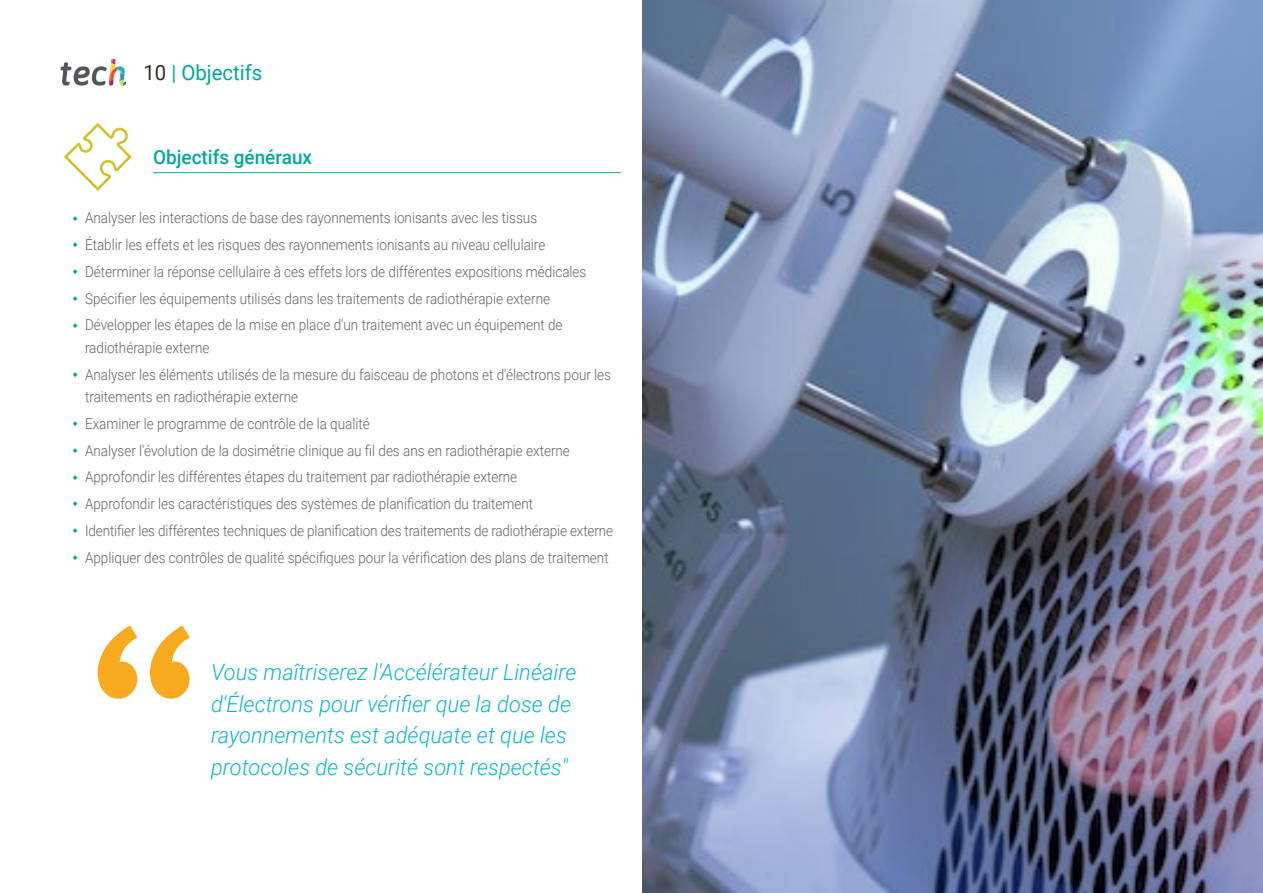
<style>
.page{position:relative;width:1263px;height:893px;background:#fff}
.page>*{position:absolute;margin:0;border:0;box-sizing:border-box;transform-origin:0 0}
.t1{font:italic 300 22.5px/31.5px "Roboto";color:#0fb6cf}
.t2{font:21px "Roboto";color:#00a996}
.t3{font:500 19.5px "Roboto";color:#00a996}
.t4{font:300 15px/26.7px "Roboto";color:#61646a;scale:.9 1}
.s1{color:#312e20}
</style>
<div class="page">
<hr style="left:153px;top:172px;width:468px;height:1px;background:#00a996">
<svg style="left:64px;top:123px;width:68px;height:68px"></svg>
<img style="left:642px;top:0;width:621px;height:893px">
<svg style="left:98px;top:625px;width:92px;height:74px"></svg>
<svg style="left:61px;top:59px;width:65px;height:27px"></svg>
<h2 class="t2" style="left:144px;top:57px;width:120px"><span class="s1">10</span> | Objectifs</h2>
<h3 class="t3" style="left:153px;top:144px;width:160px">Objectifs généraux</h3>
<p class="t4" style="left:85px;top:204px;width:559px">Analyser les interactions de base des rayonnements ionisants avec les tissus<br>Établir les effets et les risques des rayonnements ionisants au niveau cellulaire Déterminer la réponse cellulaire à ces effets lors de différentes expositions médicales Spécifier les équipements utilisés dans les traitements de radiothérapie externe Développer les étapes de la mise en place d'un traitement avec un équipement de</p>
<p class="t4" style="left:85px;top:334px;width:586px">radiothérapie externe<br>Analyser les éléments utilisés de la mesure du faisceau de photons et d'électrons pour les</p>
<p class="t4" style="left:85px;top:383px;width:588px">traitements en radiothérapie externe<br>Examiner le programme de contrôle de la qualité<br>Analyser l'évolution de la dosimétrie clinique au fil des ans en radiothérapie externe Approfondir les différentes étapes du traitement par radiothérapie externe<br>Approfondir les caractéristiques des systèmes de planification du traitement<br>Identifier les différentes techniques de planification des traitements de radiothérapie externe Appliquer des contrôles de qualité spécifiques pour la vérification des plans de traitement</p>
<h1 class="t1" style="left:211px;top:655px;width:367px">Vous maîtriserez l'Accélérateur Linéaire d'Électrons pour vérifier que la dose de rayonnements est adéquate et que les protocoles de sécurité sont respectés"</h1>
</div>
